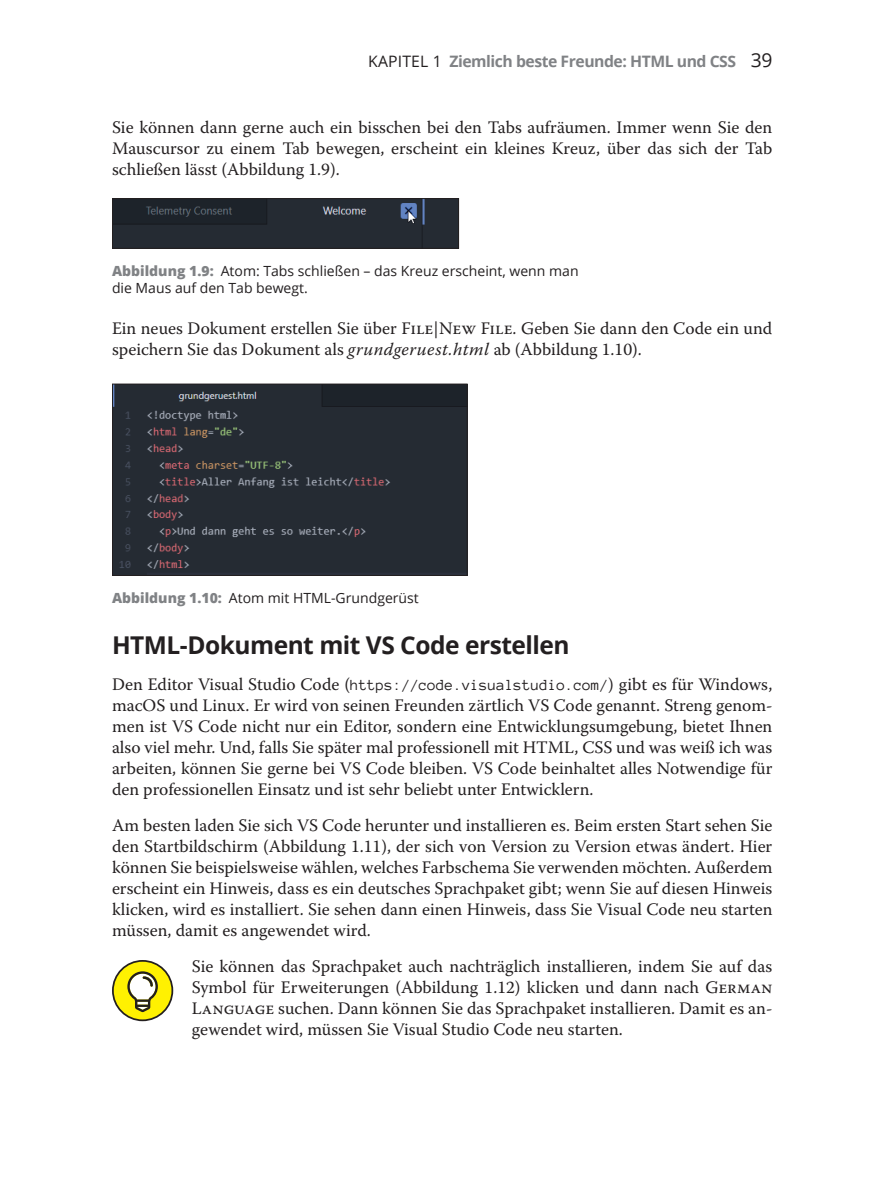
<style>
.page{position:relative;width:876px;height:1192px;background:#fff}
.page>*{position:absolute;margin:0;border:0;box-sizing:border-box;transform-origin:0 0}
.t1{font:700 24.5px "Open Sans";letter-spacing:-.02em;color:#231f20}
.t2{font:17.5px/21px "Warnock Pro";color:#231f20;text-align:justify}
.t3{font:700 15.75px "Open Sans";letter-spacing:-.03em;color:#808285}
.t4{font:14px/17.5px "Open Sans";color:#231f20}
.s1{font-weight:400;color:#231f20}
.s2{font-weight:400;font-size:19.25px;color:#231f20}
.s3{font-weight:800;color:#808285}
.s4{font-style:italic}
.s5{font-family:"Anonymous Pro";font-size:15.75px}
</style>
<div class="page">
<svg style="left:112px;top:960px;width:61px;height:61px"></svg>
<img style="left:114px;top:200px;width:343px;height:47px">
<div style="left:112px;top:198px;width:347px;height:51px;border:1px solid #231f20"></div>
<img style="left:114px;top:385px;width:351px;height:189px">
<div style="left:112px;top:383px;width:355px;height:193px;border:1px solid #231f20"></div>
<p class="t3" style="left:368px;top:50px;width:405px"><span class="s1">KAPITEL 1</span> Ziemlich beste Freunde: HTML und CSS <span class="s2">39</span></p>
<p class="t2" style="left:112px;top:116px;width:661px">Sie können dann gerne auch ein bisschen bei den Tabs aufräumen. Immer wenn Sie den Mauscursor zu einem Tab bewegen, erscheint ein kleines Kreuz, über das sich der Tab schließen lässt (Abbildung 1.9).</p>
<p class="t4" style="left:112px;top:262px;width:468px"><span class="s3">Abbildung 1.9:</span> Atom: Tabs schließen – das Kreuz erscheint, wenn man die Maus auf den Tab bewegt.</p>
<p class="t2" style="left:112px;top:317px;width:661px">Ein neues Dokument erstellen Sie über File|New File. Geben Sie dann den Code ein und speichern Sie das Dokument als <span class="s4">grundgeruest.html</span> ab (Abbildung 1.10).</p>
<p class="t4" style="left:112px;top:589px;width:308px"><span class="s3">Abbildung 1.10:</span> Atom mit HTML-Grundgerüst</p>
<h1 class="t1" style="left:112px;top:627px;width:459px">HTML-Dokument mit VS Code erstellen</h1>
<p class="t2" style="left:112px;top:673px;width:661px">Den Editor Visual Studio Code (<span class="s5">https://code.visualstudio.com/</span>) gibt es für Windows, macOS und Linux. Er wird von seinen Freunden zärtlich VS Code genannt. Streng genom&shy;men ist VS Code nicht nur ein Editor, sondern eine Entwicklungsumgebung, bietet Ihnen also viel mehr. Und, falls Sie später mal professionell mit HTML, CSS und was weiß ich was arbeiten, können Sie gerne bei VS Code bleiben. VS Code beinhaltet alles Notwendige für den professionellen Einsatz und ist sehr beliebt unter Entwicklern.</p>
<p class="t2" style="left:112px;top:814px;width:661px">Am besten laden Sie sich VS Code herunter und installieren es. Beim ersten Start sehen Sie den Startbildschirm (Abbildung 1.11), der sich von Version zu Version etwas ändert. Hier können Sie beispielsweise wählen, welches Farbschema Sie verwenden möchten. Außerdem erscheint ein Hinweis, dass es ein deutsches Sprachpaket gibt; wenn Sie auf diesen Hinweis klicken, wird es installiert. Sie sehen dann einen Hinweis, dass Sie Visual Code neu starten müssen, damit es angewendet wird.</p>
<p class="t2" style="left:192px;top:955px;width:582px">Sie können das Sprachpaket auch nachträglich installieren, indem Sie auf das Symbol für Erweiterungen (Abbildung 1.12) klicken und dann nach German Language suchen. Dann können Sie das Sprachpaket installieren. Damit es an&shy;gewendet wird, müssen Sie Visual Studio Code neu starten.</p>
</div>
